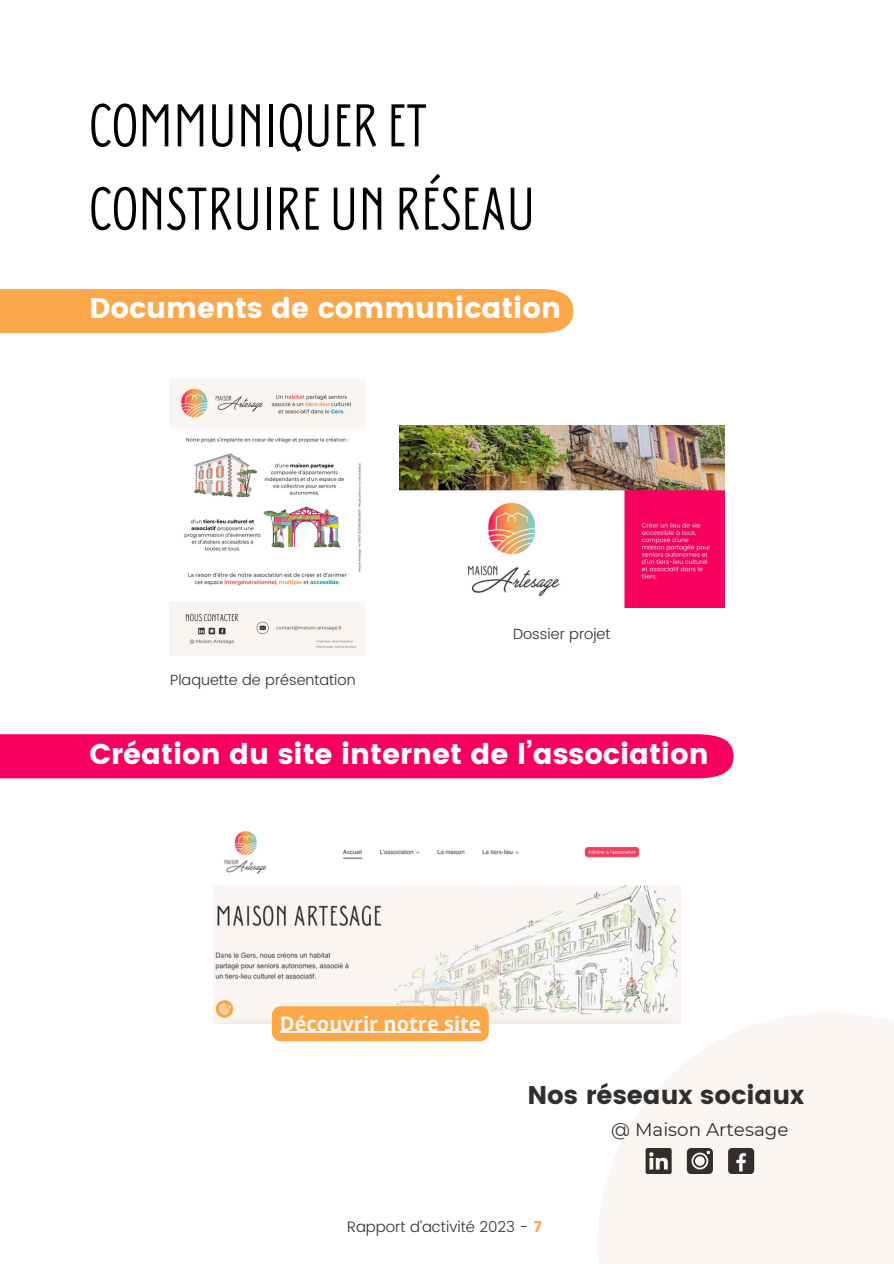
<style>
.page{position:relative;width:894px;height:1264px;background:#fff}
.page>*{position:absolute;margin:0;border:0;box-sizing:border-box;transform-origin:0 0}
.t1{font:60px/83.2px "Donau Uppercase Neue";color:#000}
.t2{font:28.5px "Poppins";color:#fff}
.t3{font:25.5px "Poppins";color:#312e2d}
.t4{font:700 20.1px "Open Sans";color:#fbf6f3}
.t5{font:18.3px "Montserrat";color:#312e2d}
.t6{font:300 15px "Poppins";color:#312e2d}
.t7{font:300 14.7px "Poppins";color:#312e2d}
.s1{font-weight:700;color:#fba84a}
</style>
<div class="page">
<div style="left:597px;top:1012px;width:296px;height:251px;background:#fbf6f3"></div>
<img style="left:213px;top:831px;width:467px;height:192px">
<svg style="left:645px;top:1148px;width:26px;height:25px"></svg>
<svg style="left:686px;top:1148px;width:26px;height:25px"></svg>
<div style="left:727px;top:1147px;width:26px;height:26px;background:#312e2d;border-radius:4px"></div>
<svg style="left:736px;top:1153px;width:9px;height:18px"></svg>
<img style="left:169px;top:379px;width:195px;height:276px">
<img style="left:399px;top:425px;width:325px;height:182px">
<div style="left:0;top:289px;width:573px;height:44px;background:#fba84a"></div>
<div style="left:272px;top:1006px;width:216px;height:35px;background:#fba84a;border-radius:9px"></div>
<hr style="left:280px;top:1031px;width:200px;height:1px;background:#fbf6f3">
<div style="left:0;top:734px;width:733px;height:44px;background:#f7005f"></div>
<h2 class="t1" style="left:89px;top:83px;width:439px">COMMUNIQUER ET<br>CONSTRUIRE UN RÉSEAU</h2>
<p class="t2" style="left:89px;top:292px;width:473px">Documents de communication</p>
<p class="t7" style="left:170px;top:671px;width:187px">Plaquette de présentation</p>
<p class="t7" style="left:513px;top:625px;width:99px">Dossier projet</p>
<h3 class="t2" style="left:89px;top:737px;width:620px">Création du site internet de l’association</h3>
<p class="t4" style="left:280px;top:1009px;width:202px">Découvrir notre site</p>
<h4 class="t3" style="left:527px;top:1080px;width:278px">Nos réseaux sociaux</h4>
<h2 class="t5" style="left:611px;top:1117px;width:179px">@ Maison Artesage</h2>
<p class="t6" style="left:347px;top:1217px;width:196px">Rapport d’activité 2023 - <span class="s1">7</span></p>
</div>
